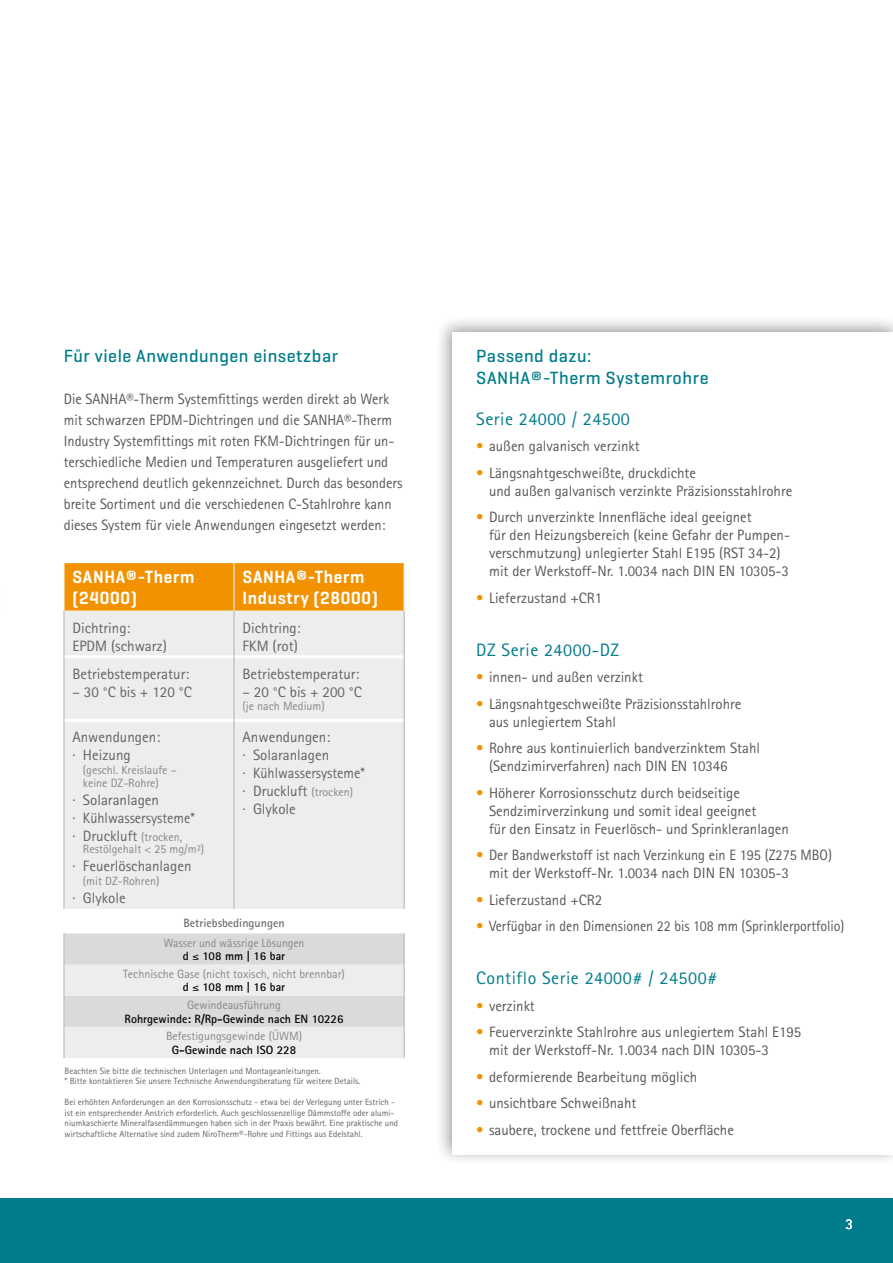
<style>
.page{position:relative;width:893px;height:1263px;background:#fff}
.page>*{position:absolute;margin:0;border:0;box-sizing:border-box;transform-origin:0 0}
.t1{font:500 18px/22.5px "Geogrotesque";letter-spacing:.03em;color:#007c8b}
.t2{font:18px "Rotis Sans Serif";letter-spacing:.03em;color:#007c8b}
.t3{font:600 18px/21px "Geogrotesque";letter-spacing:.04em;color:#fff;scale:.95 1}
.t4{font:15px/18px "Rotis Sans Serif";color:#575756}
.t5{font:15px/21px "Rotis Sans Serif";color:#575756;scale:.96 1}
.t6{font:15px/18px "Rotis Sans Serif";color:#646363}
.t7{font:15px/18px "Rotis Sans Serif";color:#575756;scale:.95 1}
.t8{font:15px "Rotis Sans Serif";color:#575756;scale:.93 1}
.t9{font:15px "Rotis Sans Serif";color:#fff}
.t10{font:12px/13.5px "Rotis Sans Serif";color:#878787;text-align:center}
.t11{font:700 12px "Rotis Sans Serif";color:#000}
.t12{font:700 12px "Rotis Sans Serif";color:#706f6f}
.t13{font:9px/10.5px "Rotis Sans Serif";color:#646363}
.s1{font-size:12px;color:#878787}
.s2{font-weight:700;color:#000}
.s3{color:#000}
.s4{color:#f39200}
</style>
<div class="page">
<div style="left:0;top:1198px;width:893px;height:65px;background:#007c8b"></div>
<div style="left:435px;top:315px;width:458px;height:851px;background:#000;opacity:.38"></div>
<div style="left:453px;top:332px;width:440px;height:822px;background:#fff"></div>
<div style="left:65px;top:563px;width:339px;height:48px;background:#f39200"></div>
<div style="left:65px;top:611px;width:339px;height:447px;background:#ededed"></div>
<div style="left:64px;top:909px;width:340px;height:24px;background:#fff"></div>
<svg style="left:65px;top:933px;width:339px;height:94px;background:#e0e0e0"></svg>
<hr style="left:234px;top:563px;width:1px;height:48px;background:#fff">
<hr style="left:64px;top:655px;width:170px;height:3px;background:#fff">
<hr style="left:234px;top:655px;width:170px;height:3px;background:#fff">
<hr style="left:64px;top:719px;width:170px;height:3px;background:#fff">
<hr style="left:234px;top:719px;width:170px;height:3px;background:#fff">
<hr style="left:64px;top:611px;width:1px;height:46px;background:#b3b2b2">
<hr style="left:234px;top:611px;width:1px;height:46px;background:#b3b2b2">
<hr style="left:404px;top:611px;width:1px;height:46px;background:#b3b2b2">
<hr style="left:234px;top:657px;width:1px;height:63px;background:#b3b2b2">
<hr style="left:404px;top:657px;width:1px;height:63px;background:#b3b2b2">
<hr style="left:234px;top:720px;width:1px;height:189px;background:#b3b2b2">
<hr style="left:404px;top:720px;width:1px;height:189px;background:#b3b2b2">
<hr style="left:404px;top:933px;width:1px;height:31px;background:#b3b2b2">
<hr style="left:404px;top:964px;width:1px;height:32px;background:#b3b2b2">
<hr style="left:404px;top:1027px;width:1px;height:31px;background:#b3b2b2">
<hr style="left:64px;top:933px;width:1px;height:31px;background:#b3b2b2">
<hr style="left:64px;top:964px;width:1px;height:32px;background:#b3b2b2">
<hr style="left:64px;top:1027px;width:1px;height:31px;background:#b3b2b2">
<hr style="left:64px;top:996px;width:1px;height:31px;background:#b3b2b2">
<hr style="left:404px;top:996px;width:1px;height:31px;background:#b3b2b2">
<hr style="left:64px;top:657px;width:1px;height:63px;background:#b3b2b2">
<hr style="left:64px;top:720px;width:1px;height:189px;background:#b3b2b2">
<p class="t1" style="left:64px;top:344px;width:276px">Für viele Anwendungen einsetzbar</p>
<p class="t5" style="left:64px;top:388px;width:354px">Die SANHA®-Therm Systemfittings werden direkt ab Werk mit schwarzen EPDM-Dichtringen und die SANHA®-Therm Industry Systemfittings mit roten FKM-Dichtringen für un&shy;terschiedliche Medien und Temperaturen ausgeliefert und entsprechend deutlich gekennzeichnet. Durch das besonders breite Sortiment und die verschiedenen C-Stahlrohre kann dieses System für viele Anwendungen eingesetzt werden:</p>
<p class="t3" style="left:72px;top:566px;width:130px">SANHA®-Therm (24000)</p>
<p class="t3" style="left:243px;top:566px;width:144px">SANHA®-Therm<br>Industry (28000)</p>
<p class="t6" style="left:72px;top:619px;width:96px">Dichtring:<br>EPDM (schwarz)</p>
<p class="t6" style="left:243px;top:619px;width:60px">Dichtring:<br>FKM (rot)</p>
<p class="t6" style="left:72px;top:665px;width:118px">Betriebstemperatur:</p>
<p class="t6" style="left:72px;top:683px;width:121px">– 30 °C bis + 120 °C</p>
<p class="t6" style="left:243px;top:665px;width:118px">Betriebstemperatur:</p>
<p class="t6" style="left:243px;top:683px;width:121px">– 20 °C bis + 200 °C</p>
<p class="t10" style="left:243px;top:699px;width:84px">(je nach Medium)</p>
<p class="t6" style="left:72px;top:728px;width:89px">Anwendungen: · Heizung</p>
<p class="t10" style="left:83px;top:763px;width:95px;text-align:left">(geschl. Kreislaufe – keine DZ-Rohre)</p>
<p class="t6" style="left:72px;top:791px;width:124px">· Solaranlagen<br>· Kühlwassersysteme* · Druckluft <span class="s1">(trocken,</span></p>
<p class="t10" style="left:83px;top:842px;width:123px">Restölgehalt &lt; 25 mg/m²)</p>
<p class="t6" style="left:72px;top:857px;width:121px">· Feuerlöschanlagen</p>
<p class="t10" style="left:83px;top:874px;width:78px">(mit DZ-Rohren)</p>
<p class="t6" style="left:72px;top:889px;width:55px">· Glykole</p>
<p class="t6" style="left:243px;top:728px;width:124px">Anwendungen:<br>· Solaranlagen<br>· Kühlwassersysteme* · Druckluft <span class="s1">(trocken)<br></span>· Glykole</p>
<p class="t12" style="left:184px;top:915px;width:103px">Betriebsbedingungen</p>
<p class="t10" style="left:164px;top:936px;width:142px">Wasser und wässrige Lösungen <span class="s2">d</span> <span class="s3">≤</span> <span class="s2">108 mm | 16 bar</span></p>
<p class="t10" style="left:123px;top:967px;width:223px">Technische Gase (nicht toxisch, nicht brennbar) <span class="s2">d</span> <span class="s3">≤</span> <span class="s2">108 mm | 16 bar</span></p>
<p class="t10" style="left:187px;top:998px;width:95px">Gewindeausführung</p>
<p class="t11" style="left:125px;top:1011px;width:220px">Rohrgewinde: R/Rp-Gewinde nach EN 10226</p>
<p class="t10" style="left:166px;top:1029px;width:137px">Befestigungsgewinde (ÜWM)</p>
<p class="t11" style="left:172px;top:1042px;width:126px">G-Gewinde nach ISO 228</p>
<p class="t13" style="left:65px;top:1065px;width:297px">Beachten Sie bitte die technischen Unterlagen und Montageanleitungen.<br>* Bitte kontaktieren Sie unsere Technische Anwendungsberatung für weitere Details.</p>
<p class="t13" style="left:65px;top:1097px;width:335px">Bei erhöhten Anforderungen an den Korrosionsschutz - etwa bei der Verlegung unter Estrich - ist ein entsprechender Anstrich erforderlich. Auch geschlossenzellige Dämmstoffe oder alumi&shy;niumkaschierte Mineralfaserdämmungen haben sich in der Praxis bewährt. Eine praktische und wirtschaftliche Alternative sind zudem NiroTherm®-Rohre und Fittings aus Edelstahl.</p>
<p class="t1" style="left:476px;top:344px;width:234px">Passend dazu:<br>SANHA®-Therm Systemrohre</p>
<p class="t2" style="left:476px;top:408px;width:155px">Serie 24000 / 24500</p>
<p class="t4" style="left:476px;top:437px;width:165px"><span class="s4">•</span> außen galvanisch verzinkt</p>
<p class="t4" style="left:489px;top:463px;width:305px;text-indent:-13px"><span class="s4">•</span> Längsnahtgeschweißte, druckdichte<br>und außen galvanisch verzinkte Präzisionsstahlrohre</p>
<p class="t4" style="left:489px;top:508px;width:303px;text-indent:-13px"><span class="s4">•</span> Durch unverzinkte Innenfläche ideal geeignet<br>für den Heizungsbereich (keine Gefahr der Pumpen&shy;verschmutzung) unlegierter Stahl E195 (RST 34-2) mit der Werkstoff-Nr. 1.0034 nach DIN EN 10305-3</p>
<p class="t4" style="left:476px;top:588px;width:128px"><span class="s4">•</span> Lieferzustand +CR1</p>
<p class="t2" style="left:476px;top:639px;width:144px">DZ Serie 24000-DZ</p>
<p class="t4" style="left:476px;top:668px;width:168px"><span class="s4">•</span> innen- und außen verzinkt</p>
<p class="t4" style="left:489px;top:694px;width:254px;text-indent:-13px"><span class="s4">•</span> Längsnahtgeschweißte Präzisionsstahlrohre aus unlegiertem Stahl</p>
<p class="t4" style="left:489px;top:739px;width:273px;text-indent:-13px"><span class="s4">•</span> Rohre aus kontinuierlich bandverzinktem Stahl (Sendzimirverfahren) nach DIN EN 10346</p>
<p class="t4" style="left:489px;top:783px;width:301px;text-indent:-13px"><span class="s4">•</span> Höherer Korrosionsschutz durch beidseitige<br>Sendzimirverzinkung und somit ideal geeignet<br>für den Einsatz in Feuerlösch- und Sprinkleranlagen</p>
<p class="t7" style="left:489px;top:846px;width:363px;text-indent:-13px"><span class="s4">•</span> Der Bandwerkstoff ist nach Verzinkung ein E 195 (Z275 MBO) mit der Werkstoff-Nr. 1.0034 nach DIN EN 10305-3</p>
<p class="t4" style="left:476px;top:890px;width:128px"><span class="s4">•</span> Lieferzustand +CR2</p>
<p class="t8" style="left:476px;top:917px;width:397px"><span class="s4">•</span> Verfügbar in den Dimensionen 22 bis 108 mm (Sprinklerportfolio)</p>
<p class="t2" style="left:476px;top:967px;width:243px">Contiflo Serie 24000# / 24500#</p>
<p class="t4" style="left:476px;top:996px;width:60px"><span class="s4">•</span> verzinkt</p>
<p class="t4" style="left:489px;top:1023px;width:314px;text-indent:-13px"><span class="s4">•</span> Feuerverzinkte Stahlrohre aus unlegiertem Stahl E195 mit der Werkstoff-Nr. 1.0034 nach DIN 10305-3</p>
<p class="t4" style="left:476px;top:1067px;width:222px"><span class="s4">•</span> deformierende Bearbeitung möglich</p>
<p class="t4" style="left:476px;top:1094px;width:162px"><span class="s4">•</span> unsichtbare Schweißnaht</p>
<p class="t4" style="left:476px;top:1121px;width:259px"><span class="s4">•</span> saubere, trockene und fettfreie Oberfläche</p>
<p class="t9" style="left:845px;top:1215px;width:9px">3</p>
</div>
